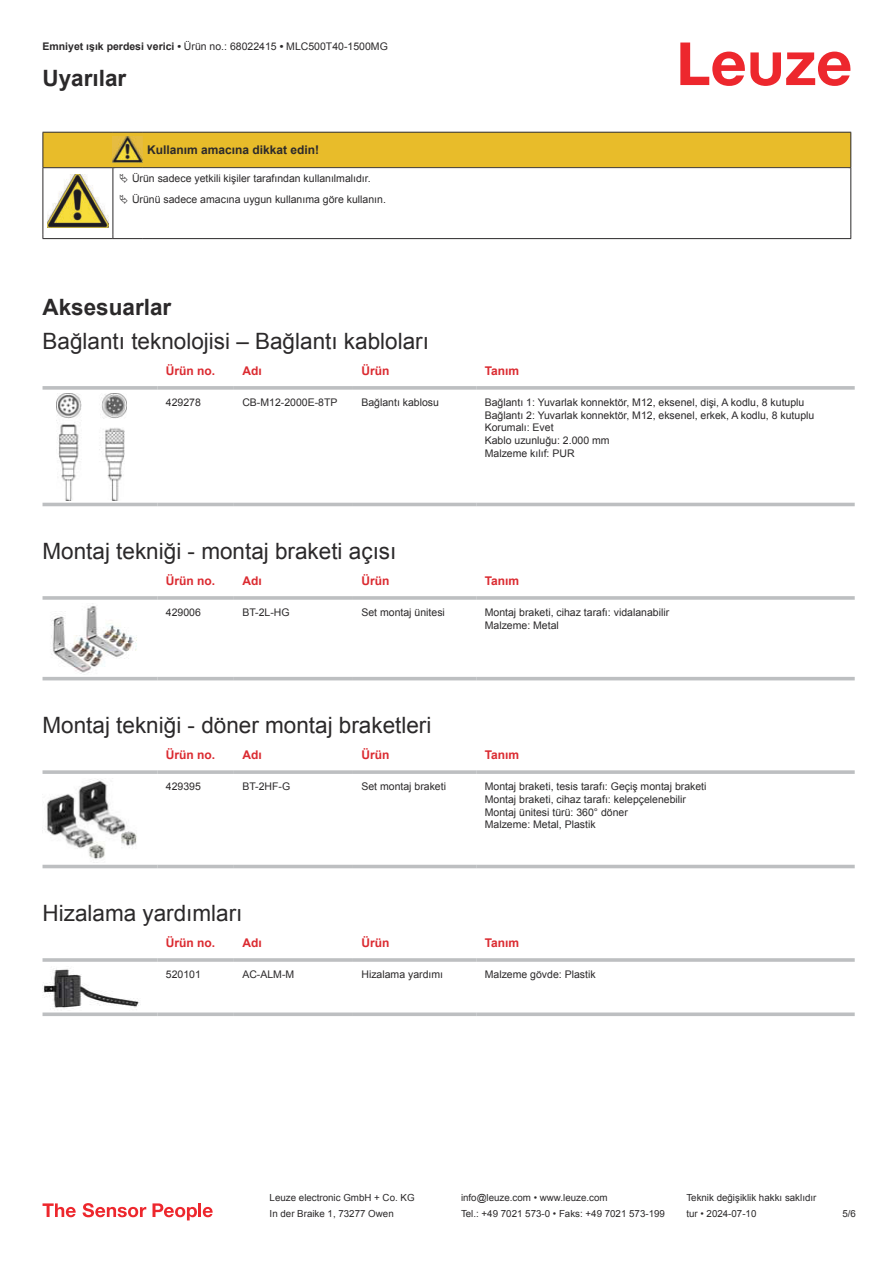
<style>
.page{position:relative;width:893px;height:1263px;background:#fff}
.page>*{position:absolute;margin:0;border:0;box-sizing:border-box;transform-origin:0 0}
.t1{font:22.5px "Arial";color:#2b292a}
.t2{font:700 22.5px "Arial";color:#2b292a}
.t3{font:700 12px "Arial";color:#db2a30}
.t4{font:700 12px "Arial";color:#2b292a}
.t5{font:10.5px/12.6px "Arial";color:#2b292a}
.t6{font:9.75px "Arial";color:#2b292a}
.s1{font-weight:700}
</style>
<div class="page">
<svg style="left:680px;top:43px;width:170px;height:43px"></svg>
<svg style="left:43px;top:393px;width:812px;height:114px"></svg>
<svg style="left:43px;top:386px;width:114px;height:4px"></svg>
<svg style="left:157px;top:386px;width:77px;height:4px"></svg>
<svg style="left:234px;top:386px;width:119px;height:4px"></svg>
<svg style="left:353px;top:386px;width:123px;height:4px"></svg>
<svg style="left:476px;top:386px;width:379px;height:4px;background:#c3c5c7"></svg>
<hr style="left:43px;top:503px;width:114px;height:3px;background:#bdbfc1">
<hr style="left:157px;top:503px;width:77px;height:3px;background:#bdbfc1">
<hr style="left:234px;top:503px;width:119px;height:3px;background:#bdbfc1">
<hr style="left:353px;top:503px;width:123px;height:3px;background:#bdbfc1">
<hr style="left:476px;top:503px;width:379px;height:3px;background:#bdbfc1">
<img style="left:56px;top:394px;width:70px;height:106px">
<svg style="left:43px;top:603px;width:812px;height:78px"></svg>
<hr style="left:43px;top:596px;width:114px;height:4px;background:#bdbfc1">
<hr style="left:157px;top:596px;width:77px;height:4px;background:#c7c9ca">
<hr style="left:234px;top:596px;width:119px;height:4px;background:#bdbfc1">
<hr style="left:353px;top:596px;width:123px;height:4px;background:#bdbfc1">
<hr style="left:476px;top:596px;width:379px;height:4px;background:#c7c9ca">
<hr style="left:43px;top:677px;width:114px;height:3px;background:#bdbfc1">
<hr style="left:157px;top:677px;width:77px;height:3px;background:#bdbfc1">
<hr style="left:234px;top:677px;width:119px;height:3px;background:#bdbfc1">
<hr style="left:353px;top:677px;width:123px;height:3px;background:#bdbfc1">
<hr style="left:476px;top:677px;width:379px;height:3px;background:#bdbfc1">
<img style="left:43px;top:604px;width:97px;height:70px">
<svg style="left:43px;top:862px;width:812px;height:7px"></svg>
<svg style="left:43px;top:770px;width:114px;height:4px"></svg>
<svg style="left:157px;top:770px;width:77px;height:4px"></svg>
<svg style="left:234px;top:770px;width:119px;height:4px"></svg>
<svg style="left:353px;top:770px;width:123px;height:4px"></svg>
<svg style="left:476px;top:770px;width:379px;height:4px;background:#c3c5c7"></svg>
<hr style="left:43px;top:865px;width:114px;height:3px;background:#bdbfc1">
<hr style="left:157px;top:865px;width:77px;height:3px;background:#bdbfc1">
<hr style="left:234px;top:865px;width:119px;height:3px;background:#bdbfc1">
<hr style="left:353px;top:865px;width:123px;height:3px;background:#bdbfc1">
<hr style="left:476px;top:865px;width:379px;height:3px;background:#bdbfc1">
<img style="left:43px;top:779px;width:94px;height:80px">
<hr style="left:43px;top:958px;width:114px;height:4px;background:#c3c5c7">
<svg style="left:157px;top:958px;width:77px;height:4px"></svg>
<hr style="left:234px;top:958px;width:119px;height:4px;background:#c4c6c7">
<hr style="left:353px;top:958px;width:123px;height:4px;background:#c3c5c7">
<svg style="left:476px;top:958px;width:379px;height:4px;background:#c3c5c7"></svg>
<svg style="left:43px;top:1012px;width:114px;height:4px"></svg>
<svg style="left:157px;top:1012px;width:77px;height:4px"></svg>
<svg style="left:234px;top:1012px;width:119px;height:4px"></svg>
<svg style="left:353px;top:1012px;width:123px;height:4px"></svg>
<svg style="left:476px;top:1012px;width:379px;height:4px;background:#c5c7c8"></svg>
<img style="left:43px;top:969px;width:97px;height:40px">
<svg style="left:43px;top:1203px;width:33px;height:14px"></svg>
<svg style="left:83px;top:1203px;width:63px;height:14px"></svg>
<svg style="left:153px;top:1203px;width:44px;height:17px"></svg>
<hr style="left:198px;top:1203px;width:3px;height:14px;background:#ed272d">
<svg style="left:203px;top:1207px;width:10px;height:10px"></svg>
<hr style="left:43px;top:168px;width:1px;height:66px;background:#2b292a">
<hr style="left:113px;top:168px;width:1px;height:66px;background:#2b292a">
<hr style="left:850px;top:168px;width:1px;height:66px;background:#2b292a">
<hr style="left:43px;top:238px;width:70px;height:1px;background:#2b292a">
<hr style="left:113px;top:238px;width:30px;height:1px;background:#2b292a">
<hr style="left:143px;top:238px;width:708px;height:1px;background:#2b292a">
<img style="left:47px;top:209px;width:61px;height:19px">
<svg style="left:43px;top:132px;width:808px;height:77px"></svg>
<p class="t5" style="left:43px;top:41px;width:347px"><span class="s1">Emniyet ışık perdesi verici •</span> Ürün no.: 68022415 <span class="s1">•</span> MLC500T40-1500MG</p>
<h1 class="t2" style="left:43px;top:63px;width:85px">Uyarılar</h1>
<p class="t4" style="left:147px;top:141px;width:174px">Kullanım amacına dikkat edin!</p>
<p class="t5" style="left:132px;top:169px;width:255px;line-height:20.2px">Ürün sadece yetkili kişiler tarafından kullanılmalıdır.<br>Ürünü sadece amacına uygun kullanıma göre kullanın.</p>
<h1 class="t2" style="left:43px;top:299px;width:130px">Aksesuarlar</h1>
<h1 class="t1" style="left:43px;top:326px;width:388px">Bağlantı teknolojisi – Bağlantı kabloları</h1>
<p class="t3" style="left:166px;top:366px;width:51px">Ürün no.</p>
<p class="t3" style="left:242px;top:363px;width:21px">Adı</p>
<p class="t3" style="left:361px;top:366px;width:29px">Ürün</p>
<p class="t3" style="left:485px;top:363px;width:36px">Tanım</p>
<p class="t5" style="left:166px;top:396px;width:37px">429278</p>
<p class="t5" style="left:242px;top:397px;width:97px">CB-M12-2000E-8TP</p>
<p class="t5" style="left:361px;top:396px;width:79px">Bağlantı kablosu</p>
<p class="t5" style="left:485px;top:396px;width:331px">Bağlantı 1: Yuvarlak konnektör, M12, eksenel, dişi, A kodlu, 8 kutuplu Bağlantı 2: Yuvarlak konnektör, M12, eksenel, erkek, A kodlu, 8 kutuplu Korumalı: Evet<br>Kablo uzunluğu: 2.000 mm<br>Malzeme kılıf: PUR</p>
<h1 class="t1" style="left:43px;top:536px;width:355px">Montaj tekniği - montaj braketi açısı</h1>
<p class="t3" style="left:166px;top:577px;width:51px">Ürün no.</p>
<p class="t3" style="left:242px;top:573px;width:21px">Adı</p>
<p class="t3" style="left:361px;top:577px;width:29px">Ürün</p>
<p class="t3" style="left:485px;top:573px;width:36px">Tanım</p>
<p class="t5" style="left:166px;top:606px;width:37px">429006</p>
<p class="t5" style="left:242px;top:606px;width:49px">BT-2L-HG</p>
<p class="t5" style="left:361px;top:606px;width:85px">Set montaj ünitesi</p>
<p class="t5" style="left:485px;top:606px;width:186px">Montaj braketi, cihaz tarafı: vidalanabilir<br>Malzeme: Metal</p>
<h1 class="t1" style="left:43px;top:710px;width:390px">Montaj tekniği - döner montaj braketleri</h1>
<p class="t3" style="left:166px;top:751px;width:51px">Ürün no.</p>
<p class="t3" style="left:242px;top:747px;width:21px">Adı</p>
<p class="t3" style="left:361px;top:751px;width:29px">Ürün</p>
<p class="t3" style="left:485px;top:747px;width:36px">Tanım</p>
<p class="t5" style="left:166px;top:780px;width:37px">429395</p>
<p class="t5" style="left:242px;top:780px;width:49px">BT-2HF-G</p>
<p class="t5" style="left:361px;top:780px;width:86px">Set montaj braketi</p>
<p class="t5" style="left:485px;top:780px;width:223px">Montaj braketi, tesis tarafı: Geçiş montaj braketi Montaj braketi, cihaz tarafı: kelepçelenebilir Montaj ünitesi türü: 360° döner<br>Malzeme: Metal, Plastik</p>
<h1 class="t1" style="left:43px;top:898px;width:202px">Hizalama yardımları</h1>
<p class="t3" style="left:166px;top:939px;width:51px">Ürün no.</p>
<p class="t3" style="left:242px;top:935px;width:21px">Adı</p>
<p class="t3" style="left:361px;top:939px;width:29px">Ürün</p>
<p class="t3" style="left:485px;top:935px;width:36px">Tanım</p>
<p class="t5" style="left:166px;top:969px;width:37px">520101</p>
<p class="t5" style="left:242px;top:969px;width:53px">AC-ALM-M</p>
<p class="t5" style="left:361px;top:968px;width:83px">Hizalama yardımı</p>
<p class="t5" style="left:485px;top:968px;width:112px">Malzeme gövde: Plastik</p>
<p class="t6" style="left:270px;top:1191px;width:146px">Leuze electronic GmbH + Co. KG</p>
<p class="t6" style="left:461px;top:1191px;width:148px">info@leuze.com • www.leuze.com</p>
<p class="t6" style="left:686px;top:1191px;width:132px">Teknik değişiklik hakkı saklıdır</p>
<p class="t6" style="left:270px;top:1207px;width:126px">In der Braike 1, 73277 Owen</p>
<p class="t6" style="left:461px;top:1207px;width:205px">Tel.: +49 7021 573-0 • Faks: +49 7021 573-199</p>
<p class="t6" style="left:686px;top:1207px;width:72px">tur • 2024-07-10</p>
<p class="t6" style="left:842px;top:1210px;width:15px">5 /6</p>
</div>
